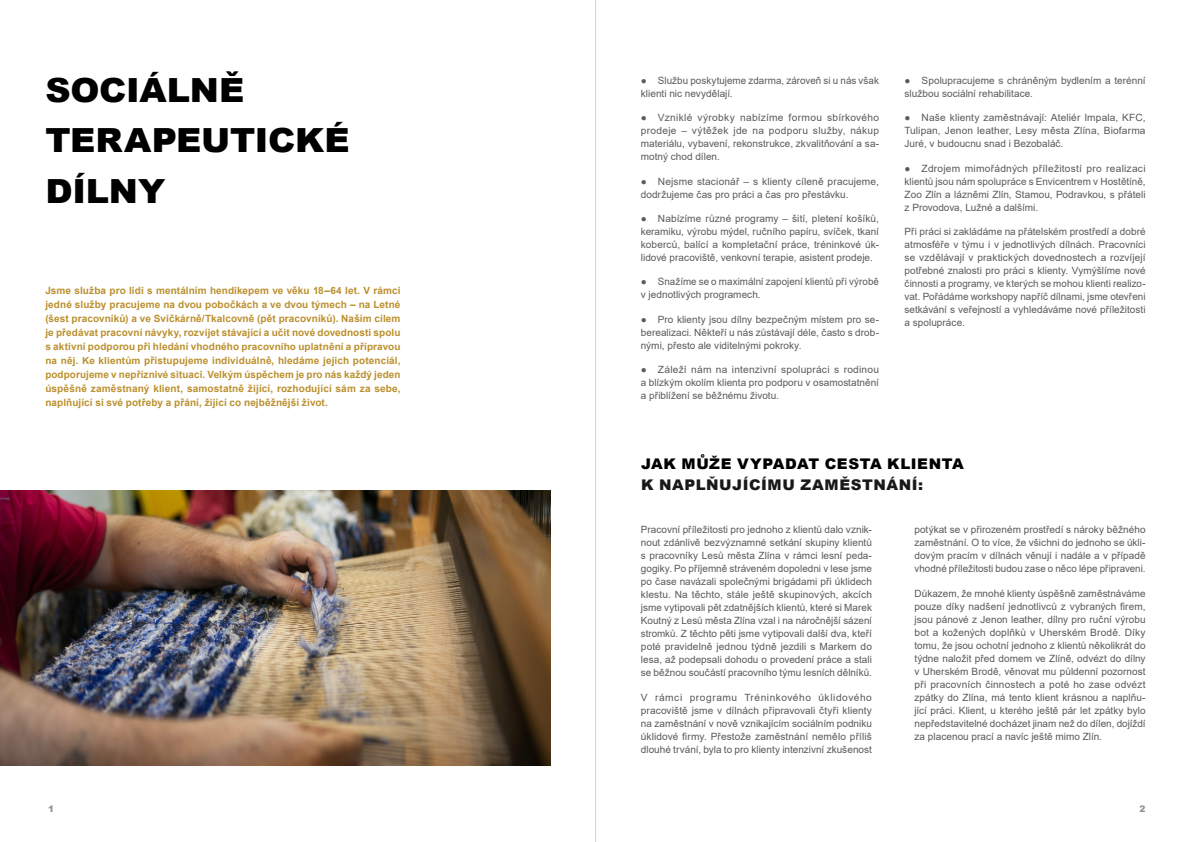
<style>
.page{position:relative;width:1191px;height:842px;background:#fff}
.page>*{position:absolute;margin:0;border:0;box-sizing:border-box;transform-origin:0 0}
.t1{font:900 33.2px/50.5px "Arial";letter-spacing:-.005em;color:#000;scale:1.05 1}
.t2{font:900 14.7px "Arial";letter-spacing:.035em;color:#000}
.t3{font:900 14.7px "Arial";letter-spacing:.035em;color:#191919}
.t4{font:10px/13px "Arial";letter-spacing:.005em;color:#585a5b;text-align:justify}
.t5{font:10px/13px "Arial";letter-spacing:.005em;color:#58595b;text-align:justify}
.t6{font:700 10px/14px "Arial";letter-spacing:.01em;color:#bb902e;text-align:justify}
.t7{font:900 9px "Arial";color:#98918f}
.s1{font-size:9.7px}
</style>
<div class="page">
<hr style="left:595px;top:0;width:1px;height:842px;background:#d1d3d4">
<img style="left:0;top:490px;width:550px;height:275px">
<h1 class="t1" style="left:45px;top:63px;width:291px">SOCIÁLNĚ<br>TERAPEUTICKÉ<br>DÍLNY</h1>
<p class="t4" style="left:641px;top:74px;width:240px">● Službu poskytujeme zdarma, zároveň si u nás však klienti nic nevydělají.</p>
<p class="t4" style="left:641px;top:111px;width:240px">● Vzniklé výrobky nabízíme formou sbírkového prodeje – výtěžek jde na podporu služby, nákup materiálu, vybavení, rekonstrukce, zkvalitňování a sa&shy;motný chod dílen.</p>
<p class="t4" style="left:641px;top:174px;width:240px">● Nejsme stacionář – s klienty cíleně pracujeme, dodržujeme čas pro práci a čas pro přestávku.</p>
<p class="t4" style="left:641px;top:212px;width:240px">● Nabízíme různé programy – šití, pletení košíků, keramiku, výrobu mýdel, ručního papíru, svíček, tkaní koberců, balící a kompletační práce, tréninkové úk&shy;lidové pracoviště, venkovní terapie, asistent prodeje.</p>
<p class="t4" style="left:641px;top:275px;width:240px">● Snažíme se o maximální zapojení klientů při výrobě v jednotlivých programech.</p>
<p class="t4" style="left:641px;top:312px;width:240px">● Pro klienty jsou dílny bezpečným místem pro se&shy;berealizaci. Někteří u nás zůstávají déle, často s drob&shy;nými, přesto ale viditelnými pokroky.</p>
<p class="t4" style="left:641px;top:363px;width:240px">● Záleží nám na intenzivní spolupráci s rodinou a blízkým okolím klienta pro podporu v osamostatnění a přiblížení se běžnému životu.</p>
<p class="t6" style="left:45px;top:284px;width:357px">Jsme služba pro lidi s mentálním hendikepem ve věku 18–64 let. V rámci jedné služby pracujeme na dvou pobočkách a ve dvou týmech – na Letné (šest pracovníků) a ve Svíčkárně/Tkalcovně (pět pracovníků). Naším cílem je předávat pracovní návyky, rozvíjet stávající a učit nové dovednosti spolu s aktivní podporou při hledání vhodného <span class="s1">pracovního uplatnění a přípravou na něj. Ke klientům</span> přistupujeme individuálně, hledáme jejich potenciál, podporujeme v nepříznivé situaci. Velkým úspěchem je pro nás každý jeden úspěšně zaměstnaný klient, samostatně žijící, rozhodující sám za sebe, naplňující si své potřeby a přání, žijící co nejběžnější život.</p>
<p class="t4" style="left:904px;top:74px;width:242px">● Spolupracujeme s chráněným bydlením a terénní službou sociální rehabilitace.</p>
<p class="t4" style="left:904px;top:111px;width:242px">● Naše klienty zaměstnávají: Ateliér Impala, KFC, Tulipan, Jenon leather, Lesy města Zlína, Biofarma Juré, v budoucnu snad i Bezobaláč.</p>
<p class="t4" style="left:904px;top:161px;width:242px">● Zdrojem mimořádných příležitostí pro realizaci klientů jsou nám spolupráce s Envicentrem v Hostětíně, Zoo Zlín a lázněmi Zlín, Stamou, Podravkou, s přáteli z Provodova, Lužné a dalšími.</p>
<p class="t4" style="left:904px;top:225px;width:242px">Při práci si zakládáme na přátelském prostředí a dobré atmosféře v týmu i v jednotlivých dílnách. Pracovníci se vzdělávají v praktických dovednostech a rozvíjejí potřebné znalosti pro práci s klienty. Vymýšlíme nové činnosti a programy, ve kterých se mohou klienti realizo&shy;vat. Pořádáme workshopy napříč dílnami, jsme otevřeni setkávání s veřejností a vyhledáváme nové příležitosti a spolupráce.</p>
<h2 class="t2" style="left:641px;top:453px;width:324px">JAK MŮŽE VYPADAT CESTA KLIENTA</h2>
<h2 class="t3" style="left:641px;top:474px;width:283px">K NAPLŇUJÍCÍMU ZAMĚSTNÁNÍ:</h2>
<p class="t5" style="left:641px;top:522px;width:233px">Pracovní příležitosti pro jednoho z klientů dalo vznik&shy;nout zdánlivě bezvýznamné setkání skupiny klientů s pracovníky Lesů města Zlína v rámci lesní peda&shy;gogiky. Po příjemně stráveném dopoledni v lese jsme po čase navázali společnými brigádami při úklidech klestu. Na těchto, stále ještě skupinových, akcích jsme vytipovali pět zdatnějších klientů, které si Marek Koutný z Lesů města Zlína vzal i na náročnější sázení stromků. Z těchto pěti jsme vytipovali další dva, kteří poté pravidelně jednou týdně jezdili s Markem do lesa, až podepsali dohodu o provedení práce a stali se běžnou součástí pracovního týmu lesních dělníků.</p>
<p class="t5" style="left:641px;top:691px;width:233px">V rámci programu Tréninkového úklidového pracoviště jsme v dílnách připravovali čtyři klienty na zaměstnání v nově vznikajícím sociálním podniku úklidové firmy. Přestože zaměstnání nemělo příliš dlouhé trvání, byla to pro klienty intenzivní zkušenost</p>
<p class="t5" style="left:914px;top:522px;width:233px">potýkat se v přirozeném prostředí s nároky běžného zaměstnání. O to více, že všichni do jednoho se úkli&shy;dovým pracím v dílnách věnují i nadále a v případě vhodné příležitosti budou zase o něco lépe připraveni.</p>
<p class="t5" style="left:914px;top:587px;width:233px">Důkazem, že mnohé klienty úspěšně zaměstnáváme pouze díky nadšení jednotlivců z vybraných firem, jsou pánové z Jenon leather, dílny pro ruční výrobu bot a kožených doplňků v Uherském Brodě. Díky tomu, že jsou ochotní jednoho z klientů několikrát do týdne naložit před domem ve Zlíně, odvézt do dílny v Uherském Brodě, věnovat mu půldenní pozornost při pracovních činnostech a poté ho zase odvézt zpátky do Zlína, má tento klient krásnou a naplňu&shy;jící práci. Klient, u kterého ještě pár let zpátky bylo nepředstavitelné docházet jinam než do dílen, dojíždí za placenou prací a navíc ještě mimo Zlín.</p>
<p class="t7" style="left:48px;top:804px;width:8px">1</p>
<p class="t7" style="left:1139px;top:804px;width:8px">2</p>
</div>
